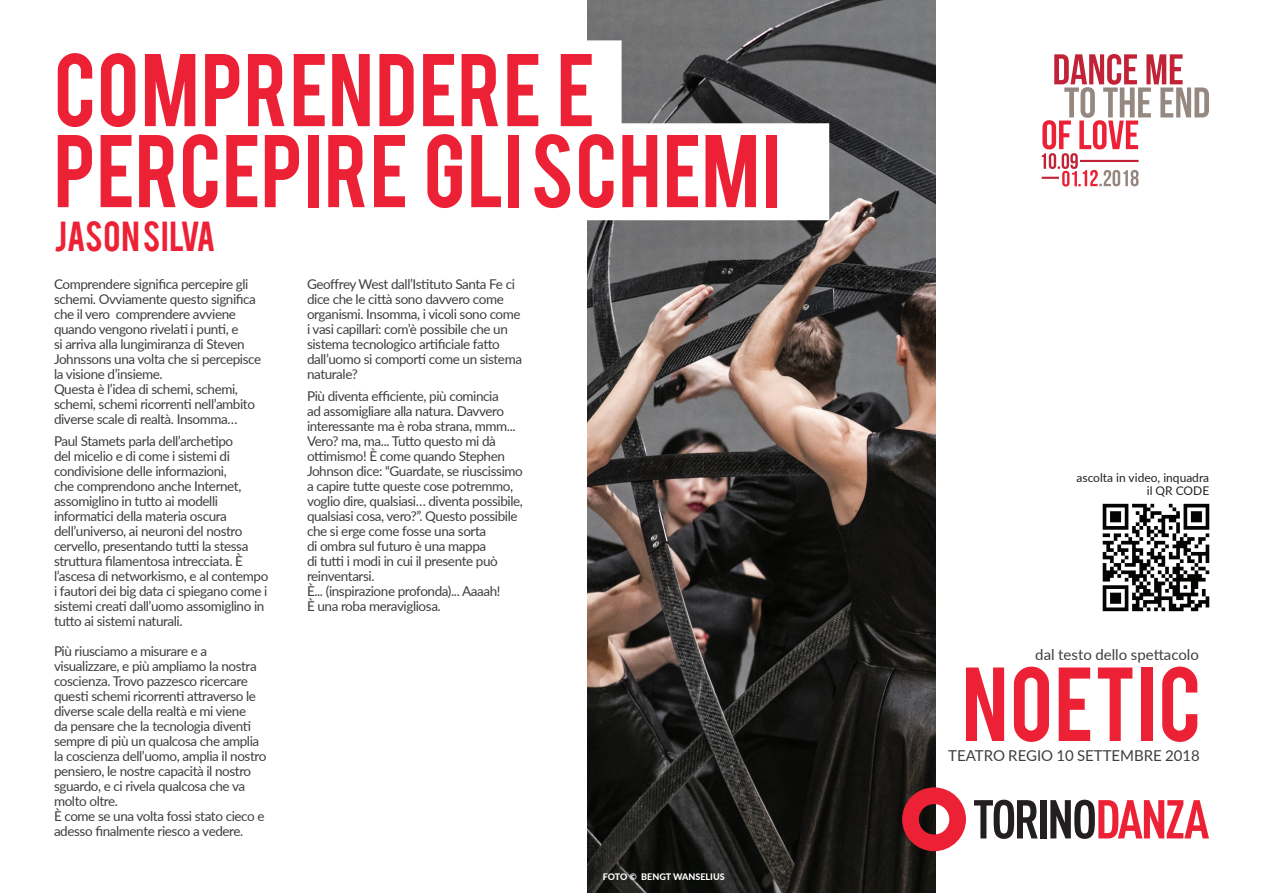
<style>
.page{position:relative;width:1263px;height:893px;background:#fff}
.page>*{position:absolute;margin:0;border:0;box-sizing:border-box;transform-origin:0 0}
.t1{font:82.5px "Bebas";letter-spacing:.025em;color:#ed2135}
.t2{font:81px/81px "Bebas";letter-spacing:.015em;color:#ed2135}
.t3{font:33px "Bebas";letter-spacing:.01em;color:#ed2135}
.t4{font:15px "Lato";color:#3e3e3f}
.t5{font:13.5px/15px "Lato";letter-spacing:-.03em;color:#3e3e3f}
.t6{font:12px/13.5px "Lato";color:#231f20;text-align:right}
.t7{font:800 9px "Lato";color:#fff}
</style>
<div class="page">
<img style="left:1102px;top:503px;width:108px;height:109px">
<img style="left:588px;top:0;width:347px;height:893px">
<div style="left:38px;top:123px;width:791px;height:97px;background:#fff"></div>
<svg style="left:902px;top:787px;width:64px;height:64px"></svg>
<svg style="left:974px;top:800px;width:64px;height:39px"></svg>
<div style="left:1040px;top:800px;width:6px;height:38px;background:#231f20"></div>
<svg style="left:1050px;top:800px;width:159px;height:39px"></svg>
<svg style="left:1042px;top:54px;width:167px;height:133px"></svg>
<div style="left:32px;top:40px;width:590px;height:84px;background:#fff"></div>
<h2 class="t2" style="left:54px;top:44px;width:728px">COMPRENDERE E<br>PERCEPIRE GLI SCHEMI</h2>
<h3 class="t3" style="left:54px;top:212px;width:163px">JASON SILVA</h3>
<p class="t5" style="left:54px;top:276px;width:209px">Comprendere significa percepire gli schemi. Ovviamente questo significa che il vero comprendere avviene quando vengono rivelati i punti, e<br>si arriva alla lungimiranza di Steven Johnssons una volta che si percepisce la visione d’insieme.<br>Questa è l’idea di schemi, schemi, schemi, schemi ricorrenti nell’ambito diverse scale di realtà. Insomma…</p>
<p class="t5" style="left:54px;top:433px;width:216px">Paul Stamets parla dell’archetipo<br>del micelio e di come i sistemi di condivisione delle informazioni,<br>che comprendono anche Internet, assomiglino in tutto ai modelli informatici della materia oscura dell’universo, ai neuroni del nostro cervello, presentando tutti la stessa struttura filamentosa intrecciata. è l’ascesa di networkismo, e al contempo i fautori dei big data ci spiegano come i sistemi creati dall’uomo assomiglino in tutto ai sistemi naturali.</p>
<p class="t5" style="left:54px;top:643px;width:214px">Più riusciamo a misurare e a visualizzare, e più ampliamo la nostra coscienza. Trovo pazzesco ricercare questi schemi ricorrenti attraverso le diverse scale della realtà e mi viene<br>da pensare che la tecnologia diventi sempre di più un qualcosa che amplia la coscienza dell’uomo, amplia il nostro pensiero, le nostre capacità il nostro sguardo, e ci rivela qualcosa che va molto oltre.<br>È come se una volta fossi stato cieco e adesso finalmente riesco a vedere.</p>
<p class="t5" style="left:307px;top:276px;width:217px">Geoffrey West dall’Istituto Santa Fe ci dice che le città sono davvero come organismi. Insomma, i vicoli sono come i vasi capillari: com’è possibile che un sistema tecnologico artificiale fatto dall’uomo si comporti come un sistema naturale?</p>
<p class="t5" style="left:307px;top:388px;width:217px">Più diventa efficiente, più comincia<br>ad assomigliare alla natura. Davvero interessante ma è roba strana, mmm...<br>Vero? ma, ma... Tutto questo mi dà ottimismo! È come quando Stephen Johnson dice: “Guardate, se riuscissimo a capire tutte queste cose potremmo, voglio dire, qualsiasi… diventa possibile, qualsiasi cosa, vero?”. Questo possibile che si erge come fosse una sorta<br>di ombra sul futuro è una mappa<br>di tutti i modi in cui il presente può reinventarsi.<br>È... (inspirazione profonda)... Aaaah!<br>è una roba meravigliosa.</p>
<p class="t7" style="left:603px;top:870px;width:123px">FOTO © BENGT WANSELIUS</p>
<p class="t6" style="left:1076px;top:470px;width:134px">ascolta in video, inquadra il QR CODE</p>
<p class="t4" style="left:1035px;top:643px;width:165px">dal testo dello spettacolo</p>
<h1 class="t1" style="left:962px;top:644px;width:241px">NOETIC</h1>
<p class="t4" style="left:948px;top:745px;width:139px">TEATRO REGIO 10 settem</p>
<p class="t4" style="left:1134px;top:745px;width:67px">bre 2018</p>
</div>
